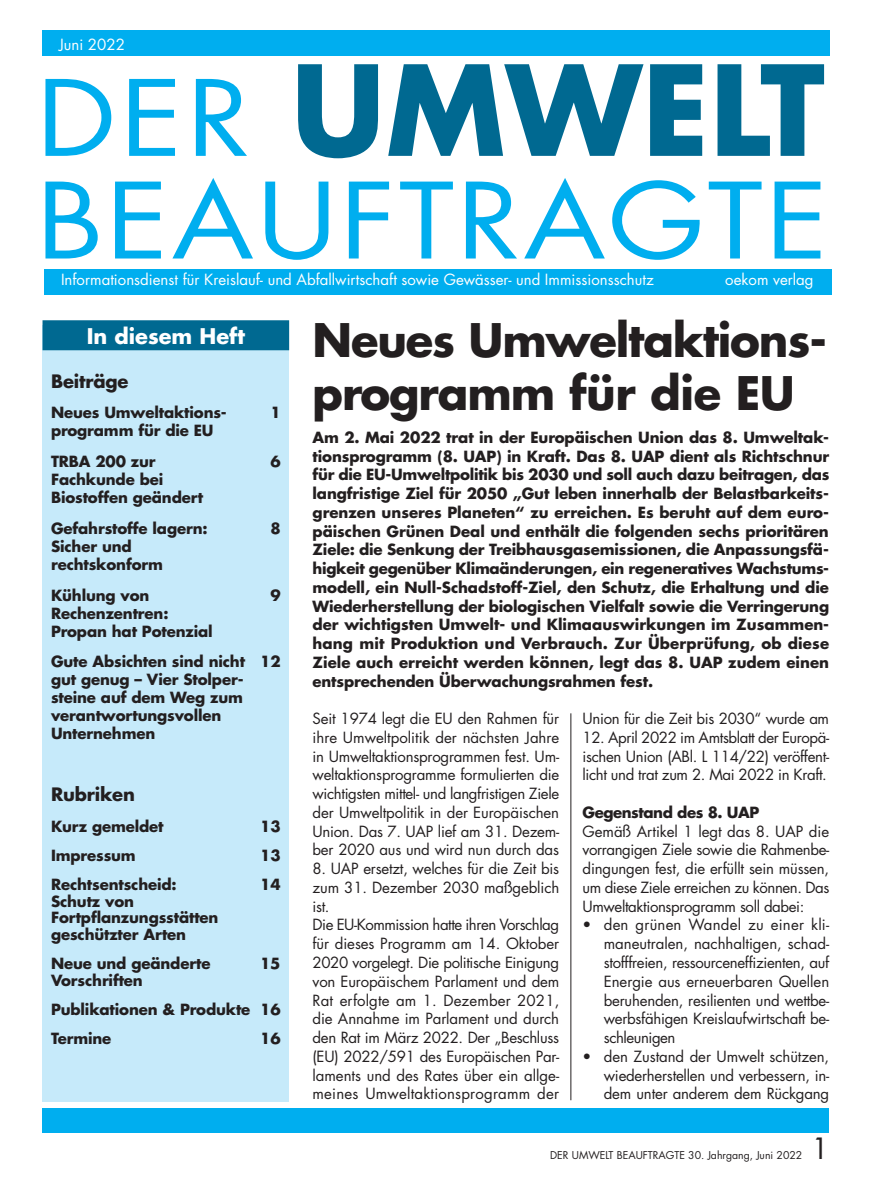
<style>
.page{position:relative;width:893px;height:1191px;background:#fff}
.page>*{position:absolute;margin:0;border:0;box-sizing:border-box;transform-origin:0 0}
.t1{font:700 121.5px "Futura";letter-spacing:.005em;color:#006991}
.t2{font:102px "Futura";letter-spacing:.025em;color:#00aeef;scale:1.15 1}
._06_Head_S_1{font:700 45px/52.5px "Futura";letter-spacing:-.025em;color:#231f20}
.t3{font:28.5px "Futura";color:#231f20}
.t4{font:700 21px "Futura";color:#fff}
._071_Inhaltsverzeich{font:700 18px "Futura";letter-spacing:-.01em;color:#231f20}
._07_Inhaltsverzeichn{font:700 18px "Futura";letter-spacing:-.01em;color:#231f20}
._01_Fließtext{font:15px/18.8px "Futura";letter-spacing:-.02em;color:#231f20;text-align:justify}
._05_Vorspann{font:700 15px/18.8px "Futura";letter-spacing:-.01em;color:#231f20;text-align:justify}
._07_Inhaltsverzeichn-2{font:700 15px/18px "Futura";letter-spacing:-.01em;color:#231f20}
._011_Fließtext_einrü{font:15px/18.8px "Futura";letter-spacing:-.015em;color:#231f20;text-align:justify}
.t5{font:15px "Futura";color:#fff}
._03_Zü{font:700 15px "Futura";letter-spacing:-.03em;color:#231f20}
.t6{font:10.5px "Futura";color:#231f20}
.s1{font-weight:400;font-size:102px;color:#00aeef}
</style>
<div class="page">
<div style="left:43px;top:325px;width:246px;height:776px;background:#c6eafa"></div>
<div style="left:43px;top:320px;width:246px;height:30px;background:#006991"></div>
<div style="left:43px;top:1108px;width:786px;height:25px;background:#00aeef"></div>
<div style="left:44px;top:269px;width:787px;height:25px;background:#00aeef"></div>
<hr style="left:571px;top:713px;width:1px;height:387px;background:#231f20">
<div style="left:42px;top:30px;width:787px;height:25px;background:#00aeef"></div>
<p class="t5" style="left:59px;top:35px;width:67px">Juni 2022</p>
<p class="t1" style="left:37px;top:29px;width:790px"><span class="s1">DER</span> UMWELT</p>
<p class="t2" style="left:37px;top:156px;width:690px">BEAUFTRAGTE</p>
<p class="t5" style="left:61px;top:270px;width:594px">Informationsdienst für Kreislauf- und Abfallwirtschaft sowie Gewässer- und Immissionsschutz</p>
<p class="t5" style="left:725px;top:270px;width:90px">oekom verlag</p>
<p class="t4" style="left:87px;top:322px;width:160px">In diesem Heft</p>
<p class="_071_Inhaltsverzeich" style="left:51px;top:369px;width:79px">Beiträge</p>
<p class="_07_Inhaltsverzeichn-2" style="left:51px;top:403px;width:173px">Neues Umweltaktions--</p>
<p class="_07_Inhaltsverzeichn-2" style="left:270px;top:403px;width:12px">1</p>
<p class="_07_Inhaltsverzeichn-2" style="left:51px;top:421px;width:164px">programm für die EU</p>
<p class="_07_Inhaltsverzeichn-2" style="left:51px;top:452px;width:106px">TRBA 200 zur</p>
<p class="_07_Inhaltsverzeichn-2" style="left:270px;top:452px;width:12px">6</p>
<p class="_07_Inhaltsverzeichn-2" style="left:51px;top:470px;width:154px">Fachkunde bei<br>Biostoffen geändert</p>
<p class="_07_Inhaltsverzeichn-2" style="left:51px;top:519px;width:158px">Gefahrstoffe lagern:</p>
<p class="_07_Inhaltsverzeichn-2" style="left:270px;top:519px;width:12px">8</p>
<p class="_07_Inhaltsverzeichn-2" style="left:51px;top:537px;width:113px">Sicher und rechtskonform</p>
<p class="_07_Inhaltsverzeichn-2" style="left:51px;top:586px;width:100px">Kühlung von</p>
<p class="_07_Inhaltsverzeichn-2" style="left:270px;top:586px;width:12px">9</p>
<p class="_07_Inhaltsverzeichn-2" style="left:51px;top:604px;width:163px">Rechenzentren:<br>Propan hat Potenzial</p>
<p class="_07_Inhaltsverzeichn-2" style="left:51px;top:652px;width:231px">Gute Absichten sind nicht 12 gut genug – Vier Stolper&shy;steine auf dem Weg zum verantwortungsvollen<br>Unternehmen</p>
<p class="_07_Inhaltsverzeichn" style="left:51px;top:782px;width:85px">Rubriken</p>
<p class="_07_Inhaltsverzeichn-2" style="left:51px;top:817px;width:114px">Kurz gemeldet</p>
<p class="_07_Inhaltsverzeichn-2" style="left:260px;top:817px;width:22px">13</p>
<p class="_07_Inhaltsverzeichn-2" style="left:51px;top:846px;width:86px">Impressum</p>
<p class="_07_Inhaltsverzeichn-2" style="left:260px;top:846px;width:22px">13</p>
<p class="_07_Inhaltsverzeichn-2" style="left:51px;top:875px;width:127px">Rechtsentscheid:</p>
<p class="_07_Inhaltsverzeichn-2" style="left:260px;top:875px;width:22px">14</p>
<p class="_07_Inhaltsverzeichn-2" style="left:51px;top:892px;width:169px;line-height:16.5px">Schutz von<br>Fortpflanzungsstätten geschützter Arten</p>
<p class="_07_Inhaltsverzeichn-2" style="left:51px;top:954px;width:161px">Neue und geänderte</p>
<p class="_07_Inhaltsverzeichn-2" style="left:260px;top:954px;width:22px">15</p>
<p class="_07_Inhaltsverzeichn-2" style="left:51px;top:970px;width:93px">Vorschriften</p>
<p class="_07_Inhaltsverzeichn-2" style="left:51px;top:1000px;width:231px">Publikationen &amp; Produkte 16</p>
<p class="_07_Inhaltsverzeichn-2" style="left:51px;top:1029px;width:62px">Termine</p>
<p class="_07_Inhaltsverzeichn-2" style="left:260px;top:1029px;width:22px">16</p>
<p class="_06_Head_S_1" style="left:313px;top:313px;width:516px">Neues Umweltaktions&shy;programm für die EU</p>
<p class="_05_Vorspann" style="left:313px;top:427px;width:518px">Am 2. Mai 2022 trat in der Europäischen Union das 8. Umweltak&shy;tionsprogramm (8. UAP) in Kraft. Das 8. UAP dient als Richtschnur für die EU-Umweltpolitik bis 2030 und soll auch dazu beitragen, das langfristige Ziel für 2050 „Gut leben innerhalb der Belastbarkeits&shy;grenzen unseres Planeten“ zu erreichen. Es beruht auf dem euro&shy;päischen Grünen Deal und enthält die folgenden sechs prioritären Ziele: die Senkung der Treibhausgasemissionen, die Anpassungsfä&shy;higkeit gegenüber Klimaänderungen, ein regeneratives Wachstums&shy;modell, ein Null-Schadstoff-Ziel, den Schutz, die Erhaltung und die Wiederherstellung der biologischen Vielfalt sowie die Verringerung der wichtigsten Umwelt- und Klimaauswirkungen im Zusammen&shy;hang mit Produktion und Verbrauch. Zur Überprüfung, ob diese Ziele auch erreicht werden können, legt das 8. UAP zudem einen entsprechenden Überwachungsrahmen fest.</p>
<p class="_01_Fließtext" style="left:313px;top:709px;width:248px">Seit 1974 legt die EU den Rahmen für ihre Umweltpolitik der nächsten Jahre in Umweltaktionsprogrammen fest. Um&shy;weltaktionsprogramme formulierten die wichtigsten mittel- und langfristigen Ziele der Umweltpolitik in der Europäischen Union. Das 7. UAP lief am 31. Dezem&shy;ber 2020 aus und wird nun durch das</p>
<p class="_01_Fließtext" style="left:313px;top:859px;width:248px">8. UAP ersetzt, welches für die Zeit bis zum 31. Dezember 2030 maßgeblich ist.</p>
<p class="_01_Fließtext" style="left:313px;top:915px;width:248px">Die EU-Kommission hatte ihren Vorschlag für dieses Programm am 14. Oktober 2020 vorgelegt. Die politische Einigung von Europäischem Parlament und dem Rat erfolgte am 1. Dezember 2021, die Annahme im Parlament und durch den Rat im März 2022. Der „Beschluss (EU) 2022/591 des Europäischen Par&shy;laments und des Rates über ein allge&shy;meines Umweltaktionsprogramm der</p>
<p class="_01_Fließtext" style="left:583px;top:709px;width:248px">Union für die Zeit bis 2030“ wurde am</p>
<p class="_01_Fließtext" style="left:583px;top:728px;width:248px">12. April 2022 im Amtsblatt der Europä&shy;ischen Union (ABl. L 114/22) veröffent&shy;licht und trat zum 2. Mai 2022 in Kraft.</p>
<p class="_03_Zü" style="left:583px;top:802px;width:178px">Gegenstand des 8. UAP</p>
<p class="_01_Fließtext" style="left:583px;top:822px;width:248px">Gemäß Artikel 1 legt das 8. UAP die vorrangigen Ziele sowie die Rahmenbe&shy;dingungen fest, die erfüllt sein müssen, um diese Ziele erreichen zu können. Das Umweltaktionsprogramm soll dabei:</p>
<p class="_011_Fließtext_einrü" style="left:604px;top:915px;width:227px;text-indent:-21px">• den grünen Wandel zu einer kli&shy;maneutralen, nachhaltigen, schad&shy;stofffreien, ressourceneffizienten, auf Energie aus erneuerbaren Quellen beruhenden, resilienten und wettbe&shy;werbsfähigen Kreislaufwirtschaft be&shy;schleunigen</p>
<p class="_011_Fließtext_einrü" style="left:604px;top:1047px;width:227px;text-indent:-21px">• den Zustand der Umwelt schützen, wiederherstellen und verbessern, in&shy;dem unter anderem dem Rückgang</p>
<p class="t6" style="left:550px;top:1148px;width:254px">DER UMWELT BEAUFTRAGTE 30. Jahrgang, Juni 2022</p>
<p class="t3" style="left:812px;top:1130px;width:19px">1</p>
</div>
